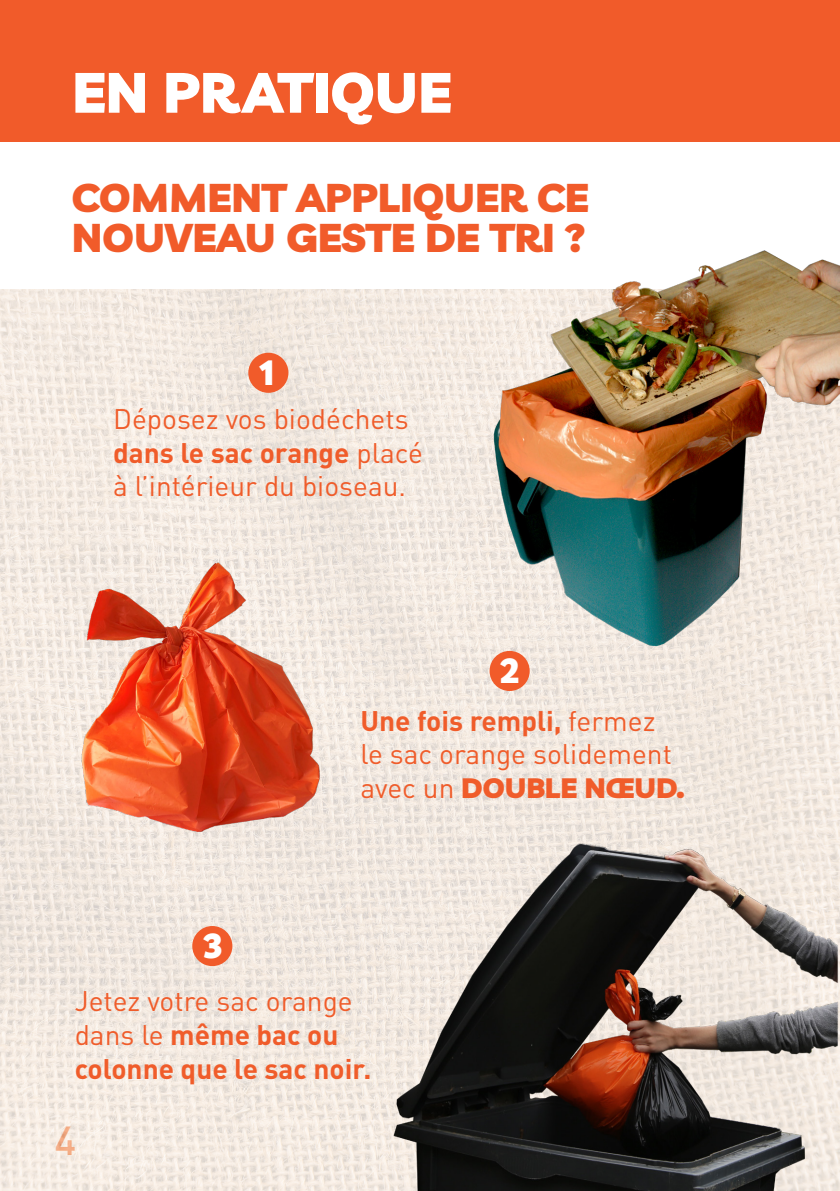
<style>
.page{position:relative;width:840px;height:1191px;background:#fff}
.page>*{position:absolute;margin:0;border:0;box-sizing:border-box;transform-origin:0 0}
.t1{font:900 56px "Livvic";color:#fff}
.t2{font:900 40px "Livvic";color:#f15b2a}
.t3{font:500 40px "DINOT";color:#f8aa84}
.t4{font:900 34.6px "Livvic";color:#fff}
.t5{font:28px/33.6px "DINOT";color:#f05c2a}
.t6{font:700 28px/33.6px "DINOT";color:#f05c2a}
.s1{font-weight:700}
.s2{font-family:"Livvic";font-weight:900}
.s3{font-weight:400}
</style>
<div class="page">
<div style="left:0;top:0;width:839px;height:142px;background:#f15b2a"></div>
<img style="left:0;top:289px;width:839px;height:902px">
<div style="left:248px;top:353px;width:40px;height:40px;background:#f15b2a;border-radius:50%"></div>
<div style="left:489px;top:651px;width:40px;height:40px;background:#f15b2a;border-radius:50%"></div>
<div style="left:192px;top:926px;width:40px;height:40px;background:#f15b2a;border-radius:50%"></div>
<img style="left:72px;top:549px;width:254px;height:295px">
<img style="left:385px;top:840px;width:454px;height:351px">
<img style="left:445px;top:250px;width:394px;height:419px">
<p class="t1" style="left:72px;top:47px;width:380px">EN PRATIQUE</p>
<p class="t2" style="left:72px;top:165px;width:518px">COMMENT APPLIQUER CE</p>
<p class="t2" style="left:72px;top:205px;width:515px">NOUVEAU GESTE DE TRI ?</p>
<p class="t4" style="left:260px;top:344px;width:16px">1</p>
<p class="t5" style="left:113px;top:401px;width:311px">Déposez vos biodéchets <span class="s1">dans le sac orange</span> placé à l’intérieur du bioseau.</p>
<p class="t4" style="left:500px;top:642px;width:20px">2</p>
<p class="t4" style="left:203px;top:917px;width:20px">3</p>
<p class="t5" style="left:360px;top:702px;width:326px"><span class="s1">Une fois rempli,</span> fermez<br>le sac orange solidement avec un <span class="s2">DOUBLE NŒUD.</span></p>
<p class="t6" style="left:75px;top:983px;width:298px"><span class="s3">Jetez votre sac orange dans le</span> même bac ou colonne que le sac noir.</p>
<h2 class="t3" style="left:55px;top:1113px;width:23px">4</h2>
</div>
